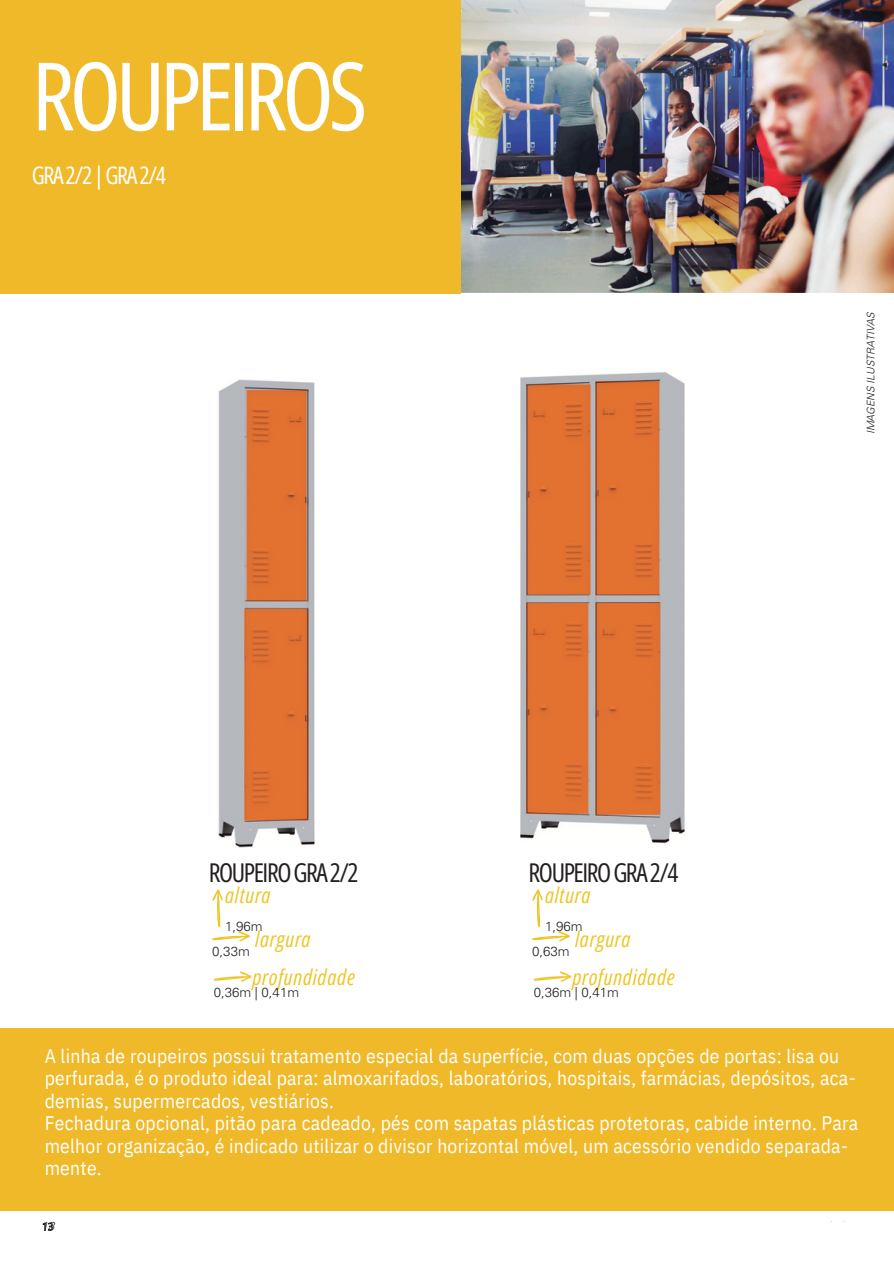
<style>
.page{position:relative;width:894px;height:1264px;background:#fff}
.page>*{position:absolute;margin:0;border:0;box-sizing:border-box;transform-origin:0 0}
.t1{font:94.5px "Open Sans Condensed";letter-spacing:-.055em;color:#fff}
.t2{font:25.95px "Open Sans Condensed";letter-spacing:-.055em;color:#231f20}
.t3{font:24.15px "Open Sans Condensed";letter-spacing:-.055em;color:#fff}
.t4{font:italic 21.6px "Open Sans Condensed";letter-spacing:.035em;color:#eec525}
.t5{font:19.5px/22.5px "IBM Plex Sans Cond";letter-spacing:.015em;color:#fff}
.t6{font:300 13.2px "Univers LT Pro 45";color:#231f20}
.t7{font:italic 300 11.55px "Univers LT Pro 45";color:#231f20}
.t8{font:italic 300 10.5px "Univers LT Pro 45";color:#231f20}
</style>
<div class="page">
<div style="left:0;top:1028px;width:893px;height:182px;background:#efb92a"></div>
<img style="left:460px;top:0;width:433px;height:293px">
<div style="left:0;top:0;width:460px;height:293px;background:#efb92a"></div>
<img style="left:218px;top:379px;width:97px;height:468px">
<img style="left:520px;top:372px;width:164px;height:472px">
<svg style="left:43px;top:1222px;width:10px;height:8px"></svg>
<svg style="left:212px;top:889px;width:38px;height:52px"></svg>
<svg style="left:214px;top:971px;width:38px;height:10px"></svg>
<svg style="left:532px;top:889px;width:38px;height:52px"></svg>
<svg style="left:533px;top:971px;width:38px;height:10px"></svg>
<p class="t1" style="left:32px;top:29px;width:337px">ROUPEIROS</p>
<p class="t3" style="left:32px;top:159px;width:136px">GRA2/2|GRA2/4</p>
<h4 class="t8" style="left:866px;top:434px;width:123px;rotate:-90deg">IMAGENS ILUSTRATIVAS</h4>
<h1 class="t2" style="left:209px;top:854px;width:151px">ROUPEIROGRA2/2</h1>
<p class="t2" style="left:528px;top:854px;width:151px">ROUPEIROGRA2/4</p>
<h1 class="t4" style="left:225px;top:879px;width:47px">altura</h1>
<h1 class="t6" style="left:225px;top:921px;width:39px">1,96m</h1>
<h2 class="t4" style="left:255px;top:923px;width:57px">largura</h2>
<h2 class="t4" style="left:252px;top:961px;width:104px">profundidade</h2>
<h3 class="t4" style="left:545px;top:879px;width:47px">altura</h3>
<h3 class="t6" style="left:545px;top:921px;width:39px">1,96m</h3>
<h2 class="t4" style="left:575px;top:923px;width:57px">largura</h2>
<h3 class="t4" style="left:572px;top:961px;width:104px">profundidade</h3>
<p class="t6" style="left:212px;top:946px;width:39px">0,33m</p>
<h1 class="t6" style="left:214px;top:987px;width:87px">0,36m | 0,41m</h1>
<h2 class="t6" style="left:532px;top:946px;width:39px">0,63m</h2>
<h2 class="t6" style="left:533px;top:987px;width:87px">0,36m | 0,41m</h2>
<h3 class="t5" style="left:45px;top:1044px;width:815px">A linha de roupeiros possui tratamento especial da superfície, com duas opções de portas: lisa ou perfurada, é o produto ideal para: almoxarifados, laboratórios, hospitais, farmácias, depósitos, aca&shy;demias, supermercados, vestiários.<br>Fechadura opcional, pitão para cadeado, pés com sapatas plásticas protetoras, cabide interno. Para melhor organização, é indicado utilizar o divisor horizontal móvel, um acessório vendido separada&shy;mente.</h3>
<h2 class="t7" style="left:42px;top:1221px;width:14px">13</h2>
</div>
